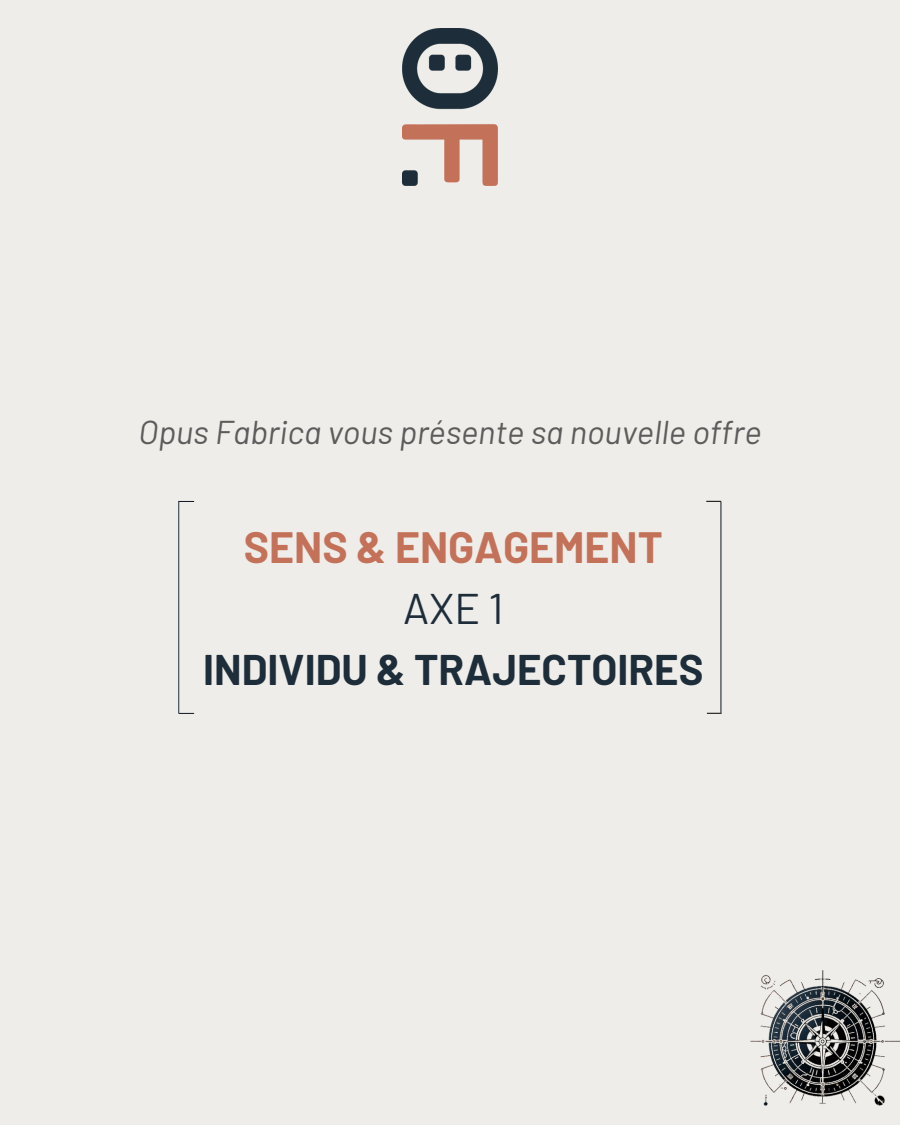
<style>
.page{position:relative;width:900px;height:1125px;background:#efede9}
.page>*{position:absolute;margin:0;border:0;box-sizing:border-box;transform-origin:0 0}
.t1{font:700 42.9px "Barlow";color:#c37259}
.t2{font:42.9px "Barlow";color:#1e2d3a}
.t3{font:700 41.9px "Barlow";color:#1e2d3a}
.t4{font:italic 33px "Barlow";color:#5c5c5c}
</style>
<div class="page">
<img style="left:750px;top:970px;width:150px;height:136px">
<img style="left:403px;top:29px;width:94px;height:157px">
<svg style="left:179px;top:713px;width:15px;height:1px"></svg>
<svg style="left:179px;top:501px;width:15px;height:1px"></svg>
<hr style="left:178px;top:501px;width:1px;height:212px;background:#1e2d3a">
<svg style="left:706px;top:501px;width:15px;height:1px"></svg>
<svg style="left:707px;top:713px;width:15px;height:1px"></svg>
<hr style="left:721px;top:501px;width:1px;height:212px;background:#0d171f">
<p class="t4" style="left:139px;top:411px;width:624px">Opus Fabrica vous présente sa nouvelle offre</p>
<h2 class="t1" style="left:244px;top:520px;width:421px">SENS &amp; ENGAGEMENT</h2>
<h1 class="t2" style="left:403px;top:582px;width:102px">AXE 1</h1>
<h1 class="t3" style="left:203px;top:643px;width:502px">INDIVIDU &amp; TRAJECTOIRES</h1>
</div>
